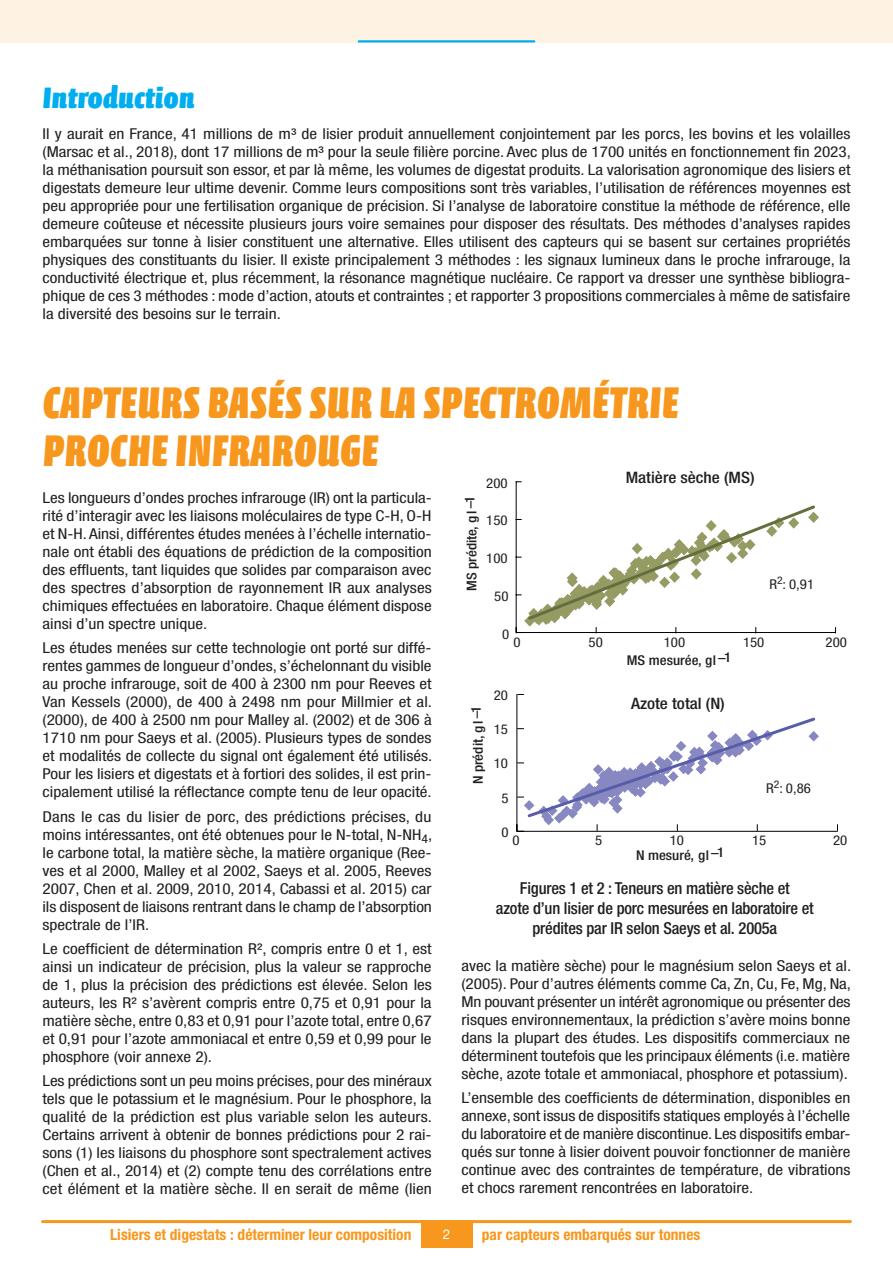
<style>
.page{position:relative;width:893px;height:1263px;background:#fff}
.page>*{position:absolute;margin:0;border:0;box-sizing:border-box;transform-origin:0 0}
.t1{font:900 45px/48px "Calcite Pro";letter-spacing:.01em;color:#f7971d;scale:.9 1}
.t2{font:900 30px "Calcite Pro";color:#00aeef}
.t3{font:500 condensed 16.5px/19.8px "Helvetica Neue LT Std";letter-spacing:-.01em;color:#231f20;text-align:center}
.t4{font:500 condensed 15.75px "Helvetica Neue LT Std";color:#231f20;scale:1.1 1}
.t5{font:700 condensed 15.45px "Helvetica Neue LT Std";color:#f7971d}
.t6{font:condensed 15px/18px "Helvetica Neue LT Std";color:#231f20;text-align:justify;scale:1.15 1}
.t7{font:condensed 13.5px "Helvetica Neue LT Std";color:#231f20;scale:1.1 1}
.t8{font:500 condensed 13.5px "Helvetica Neue LT Std";color:#231f20;scale:1.1 1}
.t9{font:13.5px "Helvetica Neue LT Std";color:#fff}
</style>
<div class="page">
<div style="left:0;top:0;width:893px;height:43px;background:#fef3e3"></div>
<hr style="left:43px;top:1220px;width:807px;height:3px;background:#f7971d">
<hr style="left:359px;top:40px;width:175px;height:3px;background:#00aeef">
<hr style="left:516px;top:482px;width:1px;height:150px;background:#000001">
<hr style="left:516px;top:632px;width:319px;height:1px;background:#000001">
<svg style="left:516px;top:503px;width:303px;height:129px"></svg>
<hr style="left:516px;top:694px;width:1px;height:137px;background:#000001">
<hr style="left:517px;top:831px;width:320px;height:1px;background:#000001">
<svg style="left:516px;top:715px;width:303px;height:117px"></svg>
<div style="left:421px;top:1220px;width:51px;height:27px;background:#f7971d"></div>
<h2 class="t2" style="left:43px;top:80px;width:154px">Introduction</h2>
<p class="t6" style="left:43px;top:125px;width:704px">Il y aurait en France, 41 millions de m3 de lisier produit annuellement conjointement par les porcs, les bovins et les volailles (Marsac et al., 2018), dont 17 millions de m3 pour la seule filière porcine. Avec plus de 1700 unités en fonctionnement fin 2023, la méthanisation poursuit son essor, et par là même, les volumes de digestat produits. La valorisation agronomique des lisiers et digestats demeure leur ultime devenir. Comme leurs compositions sont très variables, l’utilisation de références moyennes est peu appropriée pour une fertilisation organique de précision. Si l’analyse de laboratoire constitue la méthode de référence, elle demeure coûteuse et nécessite plusieurs jours voire semaines pour disposer des résultats. Des méthodes d’analyses rapides embarquées sur tonne à lisier constituent une alternative. Elles utilisent des capteurs qui se basent sur certaines propriétés physiques des constituants du lisier. Il existe principalement 3 méthodes : les signaux lumineux dans le proche infrarouge, la conductivité électrique et, plus récemment, la résonance magnétique nucléaire. Ce rapport va dresser une synthèse bibliogra&shy;phique de ces 3 méthodes : mode d’action, atouts et contraintes ; et rapporter 3 propositions commerciales à même de satisfaire la diversité des besoins sur le terrain.</p>
<h1 class="t1" style="left:43px;top:378px;width:708px">CAPTEURS BASÉS SUR LA SPECTROMÉTRIE<br>PROCHE INFRAROUGE</h1>
<p class="t6" style="left:43px;top:488px;width:340px">Les longueurs d’ondes proches infrarouge (IR) ont la particula&shy;rité d’interagir avec les liaisons moléculaires de type C-H, O-H et N-H. Ainsi, différentes études menées à l’échelle internatio&shy;nale ont établi des équations de prédiction de la composition des effluents, tant liquides que solides par comparaison avec des spectres d’absorption de rayonnement IR aux analyses chimiques effectuées en laboratoire. Chaque élément dispose ainsi d’un spectre unique.</p>
<p class="t6" style="left:43px;top:639px;width:340px">Les études menées sur cette technologie ont porté sur diffé&shy;rentes gammes de longueur d’ondes, s’échelonnant du visible au proche infrarouge, soit de 400 à 2300 nm pour Reeves et Van Kessels (2000), de 400 à 2498 nm pour Millmier et al. (2000), de 400 à 2500 nm pour Malley al. (2002) et de 306 à 1710 nm pour Saeys et al. (2005). Plusieurs types de sondes et modalités de collecte du signal ont également été utilisés.<br>Pour les lisiers et digestats et à fortiori des solides, il est prin&shy;cipalement utilisé la réflectance compte tenu de leur opacité.</p>
<p class="t6" style="left:43px;top:807px;width:340px">Dans le cas du lisier de porc, des prédictions précises, du moins intéressantes, ont été obtenues pour le N-total, N-NH<sub>4</sub>, le carbone total, la matière sèche, la matière organique (Ree&shy;ves et al 2000, Malley et al 2002, Saeys et al. 2005, Reeves 2007, Chen et al. 2009, 2010, 2014, Cabassi et al. 2015) car ils disposent de liaisons rentrant dans le champ de l’absorption spectrale de l’IR.</p>
<p class="t6" style="left:43px;top:939px;width:340px">Le coefficient de détermination R2, compris entre 0 et 1, est ainsi un indicateur de précision, plus la valeur se rapproche de 1, plus la précision des prédictions est élevée. Selon les auteurs, les R2 s’avèrent compris entre 0,75 et 0,91 pour la matière sèche, entre 0,83 et 0,91 pour l’azote total, entre 0,67 et 0,91 pour l’azote ammoniacal et entre 0,59 et 0,99 pour le phosphore (voir annexe 2).</p>
<p class="t6" style="left:43px;top:1072px;width:340px">Les prédictions sont un peu moins précises, pour des minéraux tels que le potassium et le magnésium. Pour le phosphore, la qualité de la prédiction est plus variable selon les auteurs.<br>Certains arrivent à obtenir de bonnes prédictions pour 2 rai&shy;sons (1) les liaisons du phosphore sont spectralement actives (Chen et al., 2014) et (2) compte tenu des corrélations entre cet élément et la matière sèche. Il en serait de même (lien</p>
<p class="t4" style="left:626px;top:468px;width:119px">Matière sèche (MS)</p>
<p class="t7" style="left:486px;top:475px;width:21px">200</p>
<p class="t8" style="left:464px;top:591px;width:88px;rotate:-90deg">MS prédite, g l−1</p>
<p class="t7" style="left:486px;top:513px;width:21px">150</p>
<p class="t7" style="left:486px;top:550px;width:21px">100</p>
<p class="t7" style="left:769px;top:576px;width:42px">R<sup>2</sup>: 0,91</p>
<p class="t7" style="left:494px;top:588px;width:14px">50</p>
<p class="t7" style="left:502px;top:626px;width:8px">0</p>
<p class="t7" style="left:513px;top:634px;width:8px">0</p>
<p class="t7" style="left:589px;top:634px;width:14px">50</p>
<p class="t7" style="left:664px;top:634px;width:21px">100</p>
<p class="t7" style="left:743px;top:634px;width:21px">150</p>
<p class="t7" style="left:826px;top:634px;width:21px">200</p>
<p class="t8" style="left:627px;top:652px;width:96px">MS mesurée, gl−1</p>
<p class="t7" style="left:494px;top:687px;width:14px">20</p>
<p class="t4" style="left:631px;top:693px;width:87px">Azote total (N)</p>
<p class="t8" style="left:470px;top:784px;width:73px;rotate:-90deg">N prédit, g l−1</p>
<p class="t7" style="left:494px;top:722px;width:14px">15</p>
<p class="t7" style="left:494px;top:756px;width:14px">10</p>
<p class="t7" style="left:766px;top:780px;width:42px">R<sup>2</sup>: 0,86</p>
<p class="t7" style="left:501px;top:790px;width:8px">5</p>
<p class="t7" style="left:501px;top:824px;width:8px">0</p>
<p class="t7" style="left:512px;top:833px;width:8px">0</p>
<p class="t7" style="left:595px;top:833px;width:8px">5</p>
<p class="t7" style="left:670px;top:833px;width:14px">10</p>
<p class="t7" style="left:752px;top:833px;width:14px">15</p>
<p class="t7" style="left:833px;top:833px;width:14px">20</p>
<p class="t8" style="left:636px;top:847px;width:82px">N mesuré, gl−1</p>
<p class="t3" style="left:496px;top:878px;width:319px">Figures 1 et 2 : Teneurs en matière sèche et<br>azote d’un lisier de porc mesurées en laboratoire et prédites par IR selon Saeys et al. 2005a</p>
<p class="t6" style="left:461px;top:956px;width:340px">avec la matière sèche) pour le magnésium selon Saeys et al. (2005). Pour d’autres éléments comme Ca, Zn, Cu, Fe, Mg, Na, Mn pouvant présenter un intérêt agronomique ou présenter des risques environnementaux, la prédiction s’avère moins bonne dans la plupart des études. Les dispositifs commerciaux ne déterminent toutefois que les principaux éléments (i.e. matière sèche, azote totale et ammoniacal, phosphore et potassium).</p>
<p class="t6" style="left:461px;top:1089px;width:340px">L’ensemble des coefficients de détermination, disponibles en annexe, sont issus de dispositifs statiques employés à l’échelle du laboratoire et de manière discontinue. Les dispositifs embar&shy;qués sur tonne à lisier doivent pouvoir fonctionner de manière continue avec des contraintes de température, de vibrations et chocs rarement rencontrées en laboratoire.</p>
<p class="t5" style="left:110px;top:1225px;width:303px">Lisiers et digestats : déterminer leur composition</p>
<p class="t5" style="left:482px;top:1225px;width:220px">par capteurs embarqués sur tonnes</p>
<p class="t9" style="left:443px;top:1226px;width:9px">2</p>
</div>
